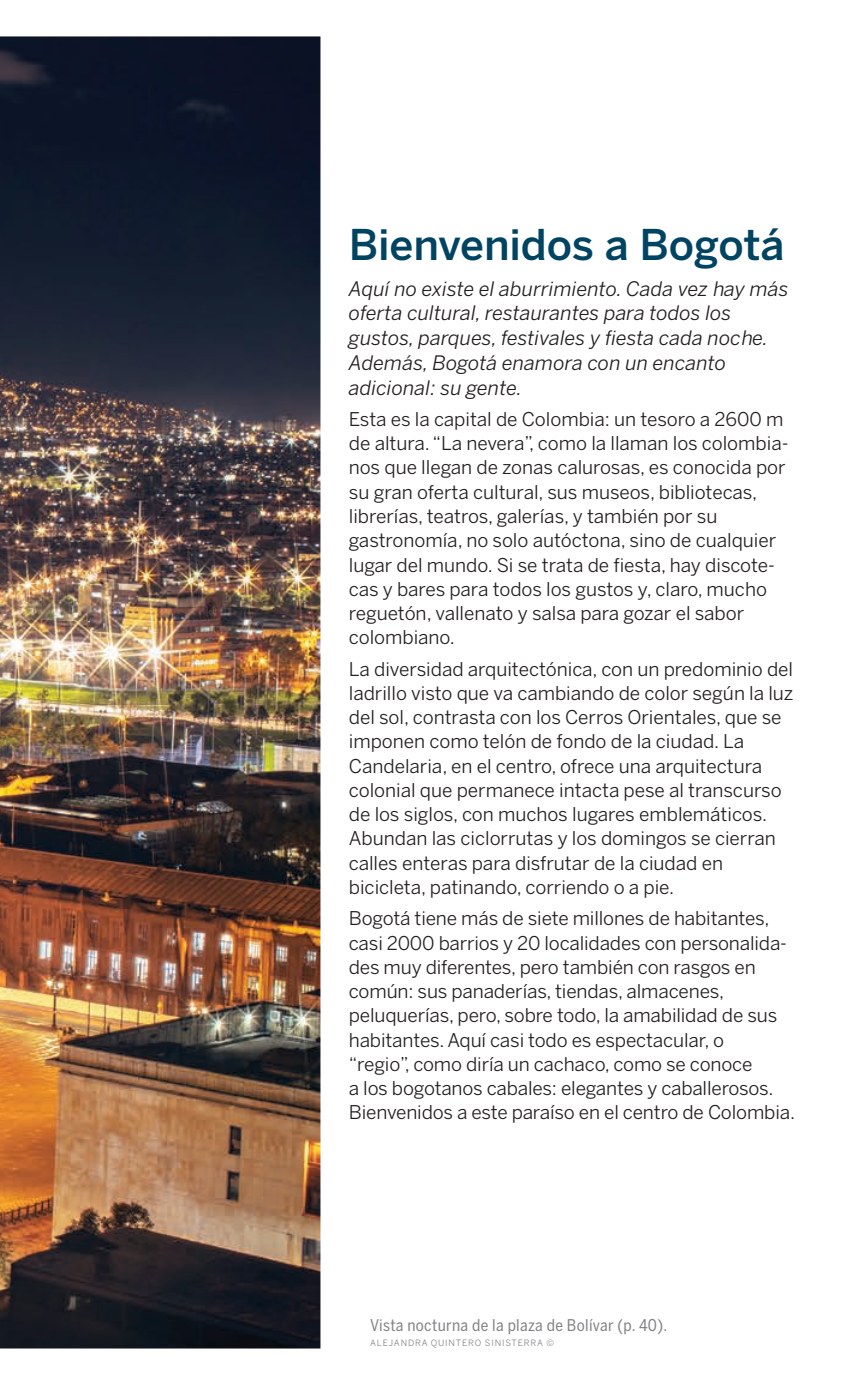
<style>
.page{position:relative;width:851px;height:1382px;background:#fff}
.page>*{position:absolute;margin:0;border:0;box-sizing:border-box;transform-origin:0 0}
.t1{font:500 42px "LP Benton Sans";letter-spacing:-.005em;color:#004462}
.t2{font:italic 19.75px/24.8px "LP Benton Sans";color:#231f20}
.t3{font:18.75px/24.2px "LP Benton Sans";color:#231f20}
.t4{font:16px "LP Benton Sans Cond";letter-spacing:.02em;color:#808285}
.t5{font:8.75px "LP Benton Sans";letter-spacing:.095em;color:#808285}
</style>
<div class="page">
<img style="left:0;top:36px;width:320px;height:1312px">
<h1 class="t1" style="left:348px;top:229px;width:437px">Bienvenidos a Bogotá</h1>
<p class="t2" style="left:348px;top:278px;width:441px">Aquí no existe el aburrimiento. Cada vez hay más oferta cultural, restaurantes para todos los gustos, parques, festivales y fiesta cada noche.<br>Además, Bogotá enamora con un encanto adicional: su gente.</p>
<p class="t3" style="left:348px;top:409px;width:441px">Esta es la capital de Colombia: un tesoro a 2600 m de altura. “La nevera”, como la llaman los colombia&shy;nos que llegan de zonas calurosas, es conocida por su gran oferta cultural, sus museos, bibliotecas, librerías, teatros, galerías, y también por su gastronomía, no solo autóctona, sino de cualquier lugar del mundo. Si se trata de fiesta, hay discote&shy;cas y bares para todos los gustos y, claro, mucho reguetón, vallenato y salsa para gozar el sabor colombiano.</p>
<p class="t3" style="left:348px;top:658px;width:446px">La diversidad arquitectónica, con un predominio del ladrillo visto que va cambiando de color según la luz del sol, contrasta con los Cerros Orientales, que se imponen como telón de fondo de la ciudad. La Candelaria, en el centro, ofrece una arquitectura colonial que permanece intacta pese al transcurso de los siglos, con muchos lugares emblemáticos.<br>Abundan las ciclorrutas y los domingos se cierran calles enteras para disfrutar de la ciudad en bicicleta, patinando, corriendo o a pie.</p>
<p class="t3" style="left:348px;top:908px;width:447px">Bogotá tiene más de siete millones de habitantes, casi 2000 barrios y 20 localidades con personalida&shy;des muy diferentes, pero también con rasgos en común: sus panaderías, tiendas, almacenes, peluquerías, pero, sobre todo, la amabilidad de sus habitantes. Aquí casi todo es espectacular, o<br>“regio”, como diría un cachaco, como se conoce<br>a los bogotanos cabales: elegantes y caballerosos.<br>Bienvenidos a este paraíso en el centro de Colombia.</p>
<p class="t4" style="left:370px;top:1319px;width:298px">Vista nocturna de la plaza de Bolívar (p. 40).</p>
<p class="t5" style="left:370px;top:1340px;width:185px">ALEJANDRA QUINTERO SINISTERRA ©</p>
</div>
